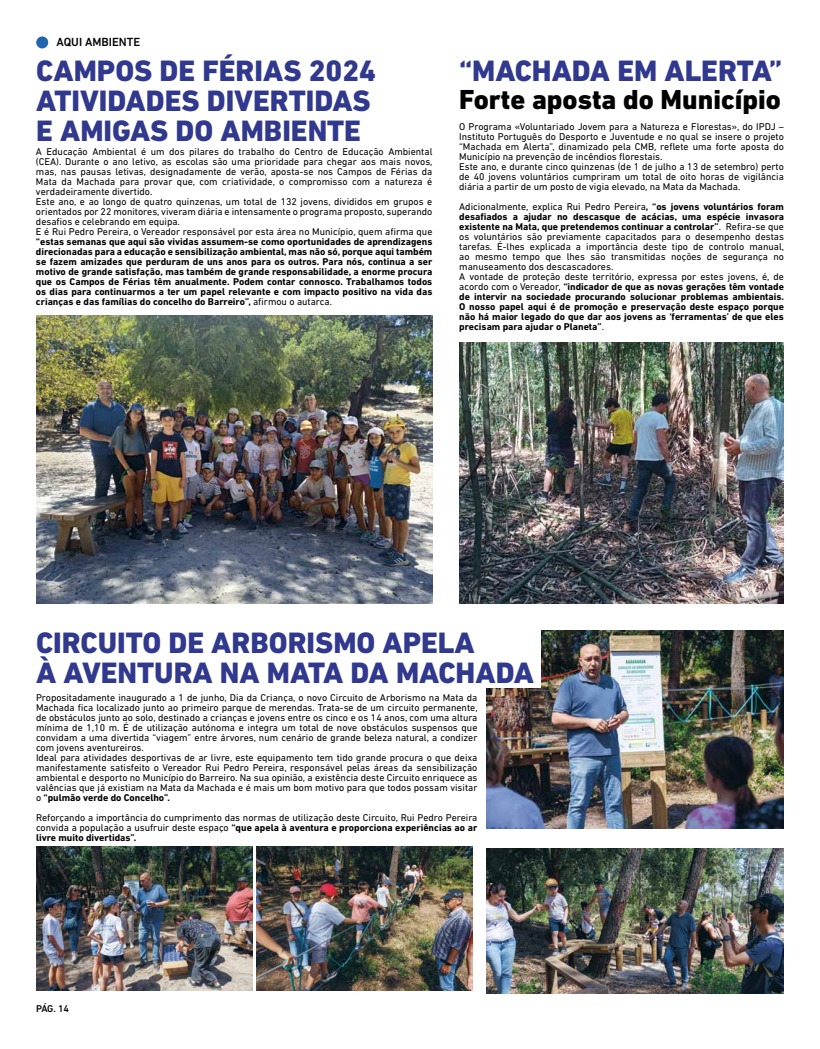
<style>
.page{position:relative;width:820px;height:1049px;background:#fff}
.page>*{position:absolute;margin:0;border:0;box-sizing:border-box;transform-origin:0 0}
.t1{font:800 30px/30px "DIN Next LT Pro";color:#31398e}
.t2{font:800 28px "DIN Next LT Pro";color:#000}
.t3{font:500 12px "DIN Next LT Pro";color:#000}
.t4{font:10px/10px "DIN Next LT Pro";color:#000}
.t5{font:700 10px/10px "DIN Next LT Pro";color:#000;text-align:justify}
.t6{font:500 10px "DIN Next LT Pro";color:#000}
.s1{font-weight:400}
.s2{font-weight:700}
</style>
<div class="page">
<div style="left:36px;top:36px;width:12px;height:12px;background:#2265af;border-radius:50%"></div>
<img style="left:36px;top:315px;width:396px;height:288px">
<img style="left:459px;top:342px;width:324px;height:261px">
<img style="left:486px;top:630px;width:297px;height:198px">
<img style="left:256px;top:846px;width:216px;height:144px">
<img style="left:36px;top:846px;width:216px;height:144px">
<div style="left:468px;top:621px;width:72px;height:67px;background:#fff"></div>
<img style="left:486px;top:849px;width:297px;height:144px">
<p class="t3" style="left:57px;top:35px;width:85px">AQUI AMBIENTE</p>
<h1 class="t1" style="left:36px;top:56px;width:341px">CAMPOS DE FÉRIAS 2024<br>ATIVIDADES DIVERTIDAS<br>E AMIGAS DO AMBIENTE</h1>
<p class="t4" style="left:36px;top:147px;width:398px">A Educação Ambiental é um dos pilares do trabalho do Centro de Educação Ambiental (CEA). Durante o ano letivo, as escolas são uma prioridade para chegar aos mais novos, mas, nas pausas letivas, designadamente de verão, aposta-se nos Campos de Férias da Mata da Machada para provar que, com criatividade, o compromisso com a natureza é verdadeiramente divertido.<br>Este ano, e ao longo de quatro quinzenas, um total de 132 jovens, divididos em grupos e orientados por 22 monitores, viveram diária e intensamente o programa proposto, superando desafios e celebrando em equipa.<br>E é Rui Pedro Pereira, o Vereador responsável por esta área no Município, quem afirma que</p>
<p class="t5" style="left:36px;top:237px;width:398px">“estas semanas que aqui são vividas assumem-se como oportunidades de aprendizagens direcionadas para a educação e sensibilização ambiental, mas não só, porque aqui também se fazem amizades que perduram de uns anos para os outros. Para nós, continua a ser motivo de grande satisfação, mas também de grande responsabilidade, a enorme procura que os Campos de Férias têm anualmente. Podem contar connosco. Trabalhamos todos os dias para continuarmos a ter um papel relevante e com impacto positivo na vida das crianças e das famílias do concelho do Barreiro”, <span class="s1">afirmou o autarca.</span></p>
<h1 class="t1" style="left:459px;top:56px;width:324px">“MACHADA EM ALERTA”</h1>
<h2 class="t2" style="left:459px;top:83px;width:323px">Forte aposta do Município</h2>
<p class="t4" style="left:459px;top:121px;width:326px">O Programa «Voluntariado Jovem para a Natureza e Florestas», do IPDJ – Instituto Português do Desporto e Juventude e no qual se insere o projeto “Machada em Alerta”, dinamizado pela CMB, reflete uma forte aposta do Município na prevenção de incêndios florestais.<br>Este ano, e durante cinco quinzenas (de 1 de julho a 13 de setembro) perto de 40 jovens voluntários cumpriram um total de oito horas de vigilância diária a partir de um posto de vigia elevado, na Mata da Machada.</p>
<p class="t5" style="left:459px;top:202px;width:326px;text-align:left"><span class="s1">Adicionalmente, explica Rui Pedro Pereira</span>, “os jovens voluntários foram desafiados a ajudar no descasque de acácias, uma espécie invasora existente na Mata, que pretendemos continuar a controlar”<span class="s1">. Refira-se que os voluntários são previamente capacitados para o desempenho destas tarefas. É-lhes explicada a importância deste tipo de controlo manual, ao mesmo tempo que lhes são transmitidas noções de segurança no manuseamento dos descascadores.<br>A vontade de proteção deste território, expressa por estes jovens, é, de acordo com o Vereador,</span> “indicador de que as novas gerações têm vontade de intervir na sociedade procurando solucionar problemas ambientais.<br>O nosso papel aqui é de promoção e preservação deste espaço porque não há maior legado do que dar aos jovens as ‘ferramentas’ de que eles precisam para ajudar o Planeta”<span class="s1">.</span></p>
<h1 class="t1" style="left:36px;top:627px;width:499px">CIRCUITO DE ARBORISMO APELA<br>À AVENTURA NA MATA DA MACHADA</h1>
<p class="t4" style="left:36px;top:692px;width:443px">Propositadamente inaugurado a 1 de junho, Dia da Criança, o novo Circuito de Arborismo na Mata da Machada fica localizado junto ao primeiro parque de merendas. Trata-se de um circuito permanente, de obstáculos junto ao solo, destinado a crianças e jovens entre os cinco e os 14 anos, com uma altura mínima de 1,10 m. É de utilização autónoma e integra um total de nove obstáculos suspensos que convidam a uma divertida “viagem” entre árvores, num cenário de grande beleza natural, a condizer com jovens aventureiros.<br>Ideal para atividades desportivas de ar livre, este equipamento tem tido grande procura o que deixa manifestamente satisfeito o Vereador Rui Pedro Pereira, responsável pelas áreas da sensibilização ambiental e desporto no Município do Barreiro. Na sua opinião, a existência deste Circuito enriquece as valências que já existiam na Mata da Machada e é mais um bom motivo para que todos possam visitar o <span class="s2">“pulmão verde do Concelho”.</span></p>
<p class="t4" style="left:36px;top:812px;width:442px;text-align:justify">Reforçando a importância do cumprimento das normas de utilização deste Circuito, Rui Pedro Pereira convida a população a usufruir deste espaço <span class="s2">“que apela à aventura e proporciona experiências ao ar livre muito divertidas”.</span></p>
<p class="t6" style="left:36px;top:1003px;width:35px">PÁG. 14</p>
</div>
